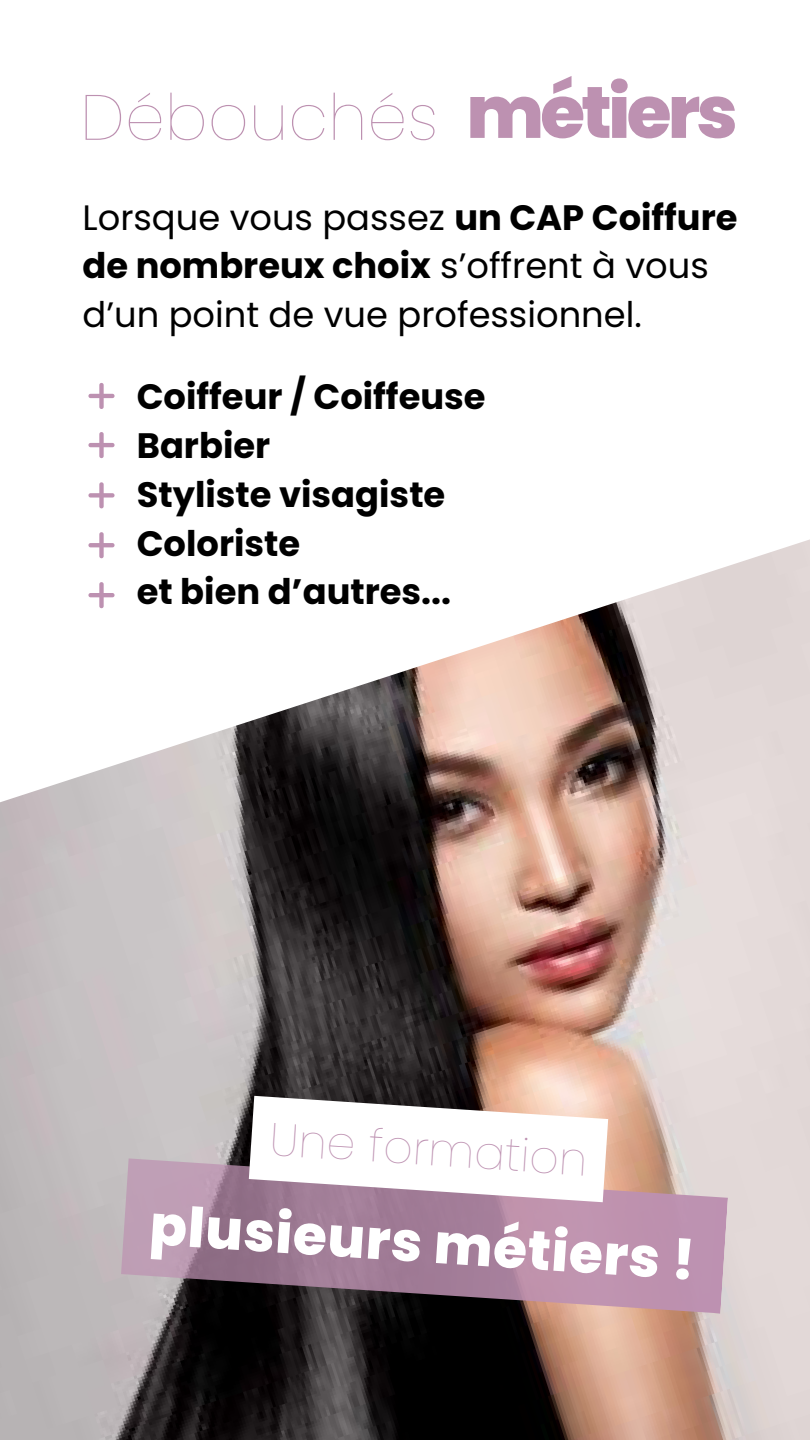
<style>
.page{position:relative;width:810px;height:1440px;background:#fff}
.page>*{position:absolute;margin:0;border:0;box-sizing:border-box;transform-origin:0 0}
.t1{font:100 63.8px "Poppins";color:#bd91b1}
.t2{font:800 55px "Poppins";color:#fff}
.t3{font:100 45.9px "Poppins";color:#bd91b1}
.t4{font:35.3px/48.8px "Poppins";color:#000}
.t5{font:700 35.3px/48.7px "Poppins";color:#000}
.s1{font-weight:800;font-size:72.9px}
.s2{font-weight:700}
</style>
<div class="page">
<img style="left:0;top:508px;width:810px;height:932px">
<svg style="left:121px;top:1157px;width:607px;height:156px;background:#a18094"></svg>
<svg style="left:249px;top:1096px;width:359px;height:106px"></svg>
<svg style="left:88px;top:383px;width:27px;height:26px"></svg>
<svg style="left:88px;top:432px;width:27px;height:26px"></svg>
<svg style="left:88px;top:482px;width:27px;height:26px"></svg>
<svg style="left:88px;top:532px;width:27px;height:26px"></svg>
<svg style="left:88px;top:582px;width:27px;height:26px"></svg>
<h1 class="t1" style="left:80px;top:73px;width:659px">Débouchés <span class="s1">métiers</span></h1>
<p class="t4" style="left:83px;top:193px;width:657px">Lorsque vous passez <span class="s2">un CAP Coiffure de nombreux choix</span> s’offrent à vous d’un point de vue professionnel.</p>
<p class="t5" style="left:137px;top:373px;width:350px">Coiffeur / Coiffeuse<br>Barbier<br>Styliste visagiste<br>Coloriste<br>et bien d’autres...</p>
<h3 class="t3" style="left:272px;top:1106px;width:320px;rotate:4deg">Une formation</h3>
<h2 class="t2" style="left:153px;top:1185px;width:548px;rotate:4deg">plusieurs métiers !</h2>
</div>
